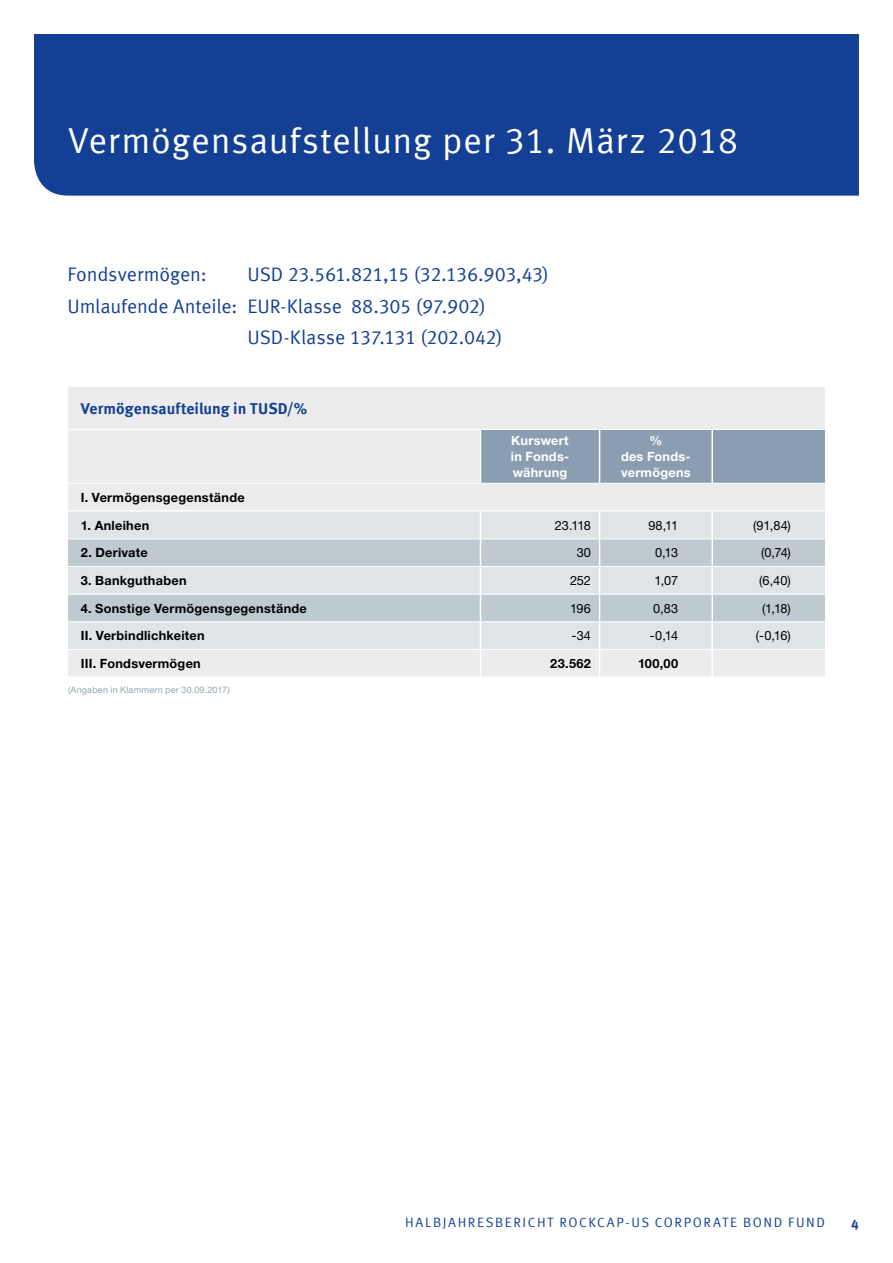
<style>
.page{position:relative;width:893px;height:1263px;background:#fff}
.page>*{position:absolute;margin:0;border:0;box-sizing:border-box;transform-origin:0 0}
.t1{font:36px "Meta Offc Pro Norm";letter-spacing:.015em;color:#fff}
.t2{font:19.5px "Meta Offc Pro Norm";letter-spacing:-.01em;color:#134094}
.t3{font:700 15.75px "Meta Offc Pro";color:#134094}
.t4{font:13.5px "Meta Offc Pro Norm";letter-spacing:.115em;color:#134094}
.t5{font:700 13.5px "Meta Offc Pro";color:#134094}
.t6{font:700 12.75px "Helvetica Neue LTW1 G";letter-spacing:.02em;color:#000}
.t7{font:12.75px "Helvetica Neue LTW1 G";letter-spacing:-.015em;color:#000}
.t8{font:700 12.75px/15.9px "Helvetica Neue LTW1 G";letter-spacing:.02em;color:#fff;text-align:justify}
.t9{font:9px "Helvetica Neue LTW1 G";letter-spacing:.025em;color:#94a5b0}
</style>
<div class="page">
<div style="left:34px;top:34px;width:825px;height:162px;background:#134094"></div>
<div style="left:68px;top:387px;width:757px;height:289px;background:#ececed"></div>
<div style="left:481px;top:430px;width:344px;height:53px;background:#8b9eb1"></div>
<div style="left:68px;top:512px;width:757px;height:137px;background:#dfe4e7"></div>
<svg style="left:68px;top:539px;width:757px;height:82px;background:#cad2d8"></svg>
<hr style="left:68px;top:429px;width:412px;height:1px;background:#fff">
<hr style="left:480px;top:429px;width:120px;height:1px;background:#fff">
<hr style="left:600px;top:429px;width:112px;height:1px;background:#fff">
<hr style="left:712px;top:429px;width:113px;height:1px;background:#fff">
<hr style="left:481px;top:566px;width:118px;height:1px;background:#fff">
<hr style="left:600px;top:566px;width:111px;height:1px;background:#fff">
<hr style="left:713px;top:566px;width:112px;height:1px;background:#fff">
<hr style="left:481px;top:621px;width:118px;height:1px;background:#fff">
<hr style="left:600px;top:621px;width:111px;height:1px;background:#fff">
<hr style="left:713px;top:621px;width:112px;height:1px;background:#fff">
<hr style="left:68px;top:483px;width:412px;height:1px;background:#fff">
<hr style="left:480px;top:483px;width:120px;height:1px;background:#fff">
<hr style="left:600px;top:483px;width:112px;height:1px;background:#fff">
<hr style="left:712px;top:483px;width:113px;height:1px;background:#fff">
<hr style="left:68px;top:538px;width:412px;height:1px;background:#fff">
<hr style="left:481px;top:538px;width:118px;height:1px;background:#fff">
<hr style="left:600px;top:538px;width:111px;height:1px;background:#fff">
<hr style="left:713px;top:538px;width:112px;height:1px;background:#fff">
<hr style="left:68px;top:566px;width:412px;height:1px;background:#fff">
<hr style="left:68px;top:594px;width:412px;height:1px;background:#fff">
<hr style="left:481px;top:594px;width:118px;height:1px;background:#fff">
<hr style="left:600px;top:594px;width:111px;height:1px;background:#fff">
<hr style="left:713px;top:594px;width:112px;height:1px;background:#fff">
<hr style="left:68px;top:621px;width:412px;height:1px;background:#fff">
<hr style="left:68px;top:649px;width:412px;height:1px;background:#fff">
<hr style="left:481px;top:649px;width:118px;height:1px;background:#fff">
<hr style="left:600px;top:649px;width:111px;height:1px;background:#fff">
<hr style="left:713px;top:649px;width:112px;height:1px;background:#fff">
<hr style="left:68px;top:510px;width:412px;height:2px;background:#fff">
<hr style="left:480px;top:510px;width:120px;height:2px;background:#fff">
<hr style="left:600px;top:510px;width:112px;height:2px;background:#fff">
<hr style="left:712px;top:510px;width:113px;height:2px;background:#fff">
<hr style="left:480px;top:430px;width:1px;height:53px;background:#fff">
<hr style="left:599px;top:430px;width:1px;height:53px;background:#fff">
<svg style="left:480px;top:512px;width:1px;height:164px"></svg>
<svg style="left:599px;top:512px;width:1px;height:164px"></svg>
<hr style="left:711px;top:430px;width:2px;height:53px;background:#fff">
<hr style="left:711px;top:512px;width:2px;height:27px;background:#fff">
<hr style="left:711px;top:539px;width:2px;height:27px;background:#fff">
<hr style="left:711px;top:566px;width:2px;height:28px;background:#fff">
<hr style="left:711px;top:594px;width:2px;height:28px;background:#fff">
<hr style="left:711px;top:622px;width:2px;height:27px;background:#fff">
<hr style="left:711px;top:649px;width:2px;height:27px;background:#fff">
<h1 class="t1" style="left:68px;top:113px;width:672px">Vermögensaufstellung per 31. März 2018</h1>
<h2 class="t2" style="left:68px;top:259px;width:141px">Fondsvermögen:</h2>
<h2 class="t2" style="left:248px;top:259px;width:303px">USD 23.561.821,15 (32.136.903,43)</h2>
<h2 class="t2" style="left:68px;top:291px;width:420px">Umlaufende Anteile: EUR-Klasse 88.305 (97.902)</h2>
<h2 class="t2" style="left:248px;top:323px;width:256px">USD-Klasse 137.131 (202.042)</h2>
<p class="t3" style="left:81px;top:396px;width:228px">Vermögensaufteilung in TUSD/%</p>
<p class="t8" style="left:511px;top:432px;width:60px">Kurswert in Fonds&shy;währung</p>
<p class="t8" style="left:621px;top:432px;width:71px;text-align:center">%<br>des Fonds&shy;vermögens</p>
<p class="t6" style="left:81px;top:489px;width:165px">I. Vermögensgegenstände</p>
<p class="t6" style="left:81px;top:517px;width:70px">1. Anleihen</p>
<p class="t7" style="left:555px;top:517px;width:38px">23.118</p>
<p class="t7" style="left:648px;top:517px;width:31px">98,11</p>
<p class="t7" style="left:753px;top:517px;width:39px">(91,84)</p>
<p class="t6" style="left:81px;top:545px;width:69px">2. Derivate</p>
<p class="t7" style="left:577px;top:545px;width:16px">30</p>
<p class="t7" style="left:655px;top:545px;width:25px">0,13</p>
<p class="t7" style="left:761px;top:545px;width:31px">(0,74)</p>
<p class="t6" style="left:81px;top:572px;width:107px">3. Bankguthaben</p>
<p class="t7" style="left:570px;top:572px;width:23px">252</p>
<p class="t7" style="left:654px;top:572px;width:25px">1,07</p>
<p class="t7" style="left:759px;top:572px;width:33px">(6,40)</p>
<p class="t6" style="left:81px;top:600px;width:228px">4. Sonstige Vermögensgegenstände</p>
<p class="t7" style="left:570px;top:600px;width:22px">196</p>
<p class="t7" style="left:653px;top:600px;width:27px">0,83</p>
<p class="t7" style="left:762px;top:600px;width:30px">(1,18)</p>
<p class="t6" style="left:81px;top:628px;width:125px">II. Verbindlichkeiten</p>
<p class="t7" style="left:571px;top:628px;width:21px">-34</p>
<p class="t7" style="left:650px;top:628px;width:30px">-0,14</p>
<p class="t7" style="left:756px;top:628px;width:36px">(-0,16)</p>
<p class="t6" style="left:81px;top:655px;width:122px">III. Fondsvermögen</p>
<p class="t6" style="left:550px;top:655px;width:42px">23.562</p>
<p class="t6" style="left:638px;top:655px;width:42px">100,00</p>
<p class="t9" style="left:68px;top:685px;width:163px">(Angaben in Klammern per 30.09.2017)</p>
<p class="t4" style="left:405px;top:1211px;width:421px">HALBJAHRESBERICHT ROCKCAP-US CORPORATE BOND FUND</p>
<p class="t5" style="left:851px;top:1214px;width:9px">4</p>
</div>
